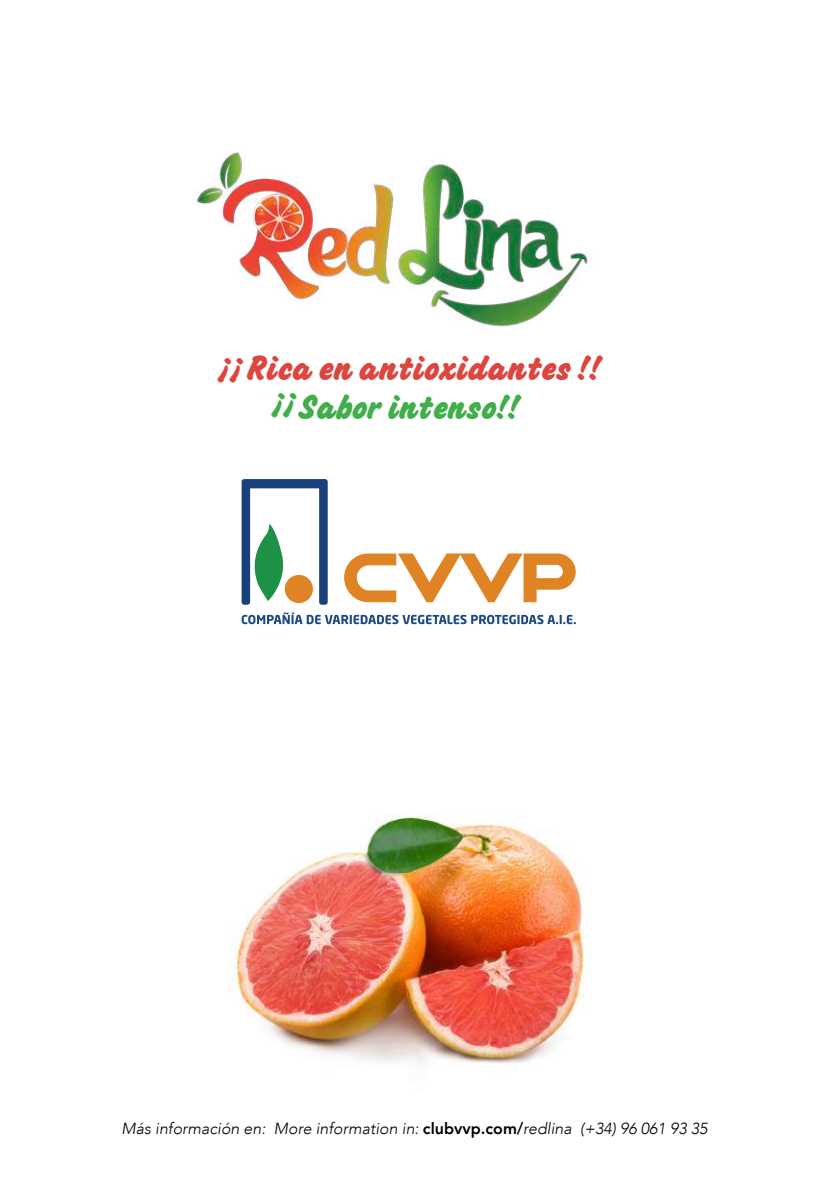
<style>
.page{position:relative;width:823px;height:1191px;background:#fff}
.page>*{position:absolute;margin:0;border:0;box-sizing:border-box;transform-origin:0 0}
.t1{font:800 34.2px "Bellamy";color:#dd453f}
.t2{font:800 34px "Bellamy";color:#40ae49}
.t3{font:italic 300 16px "Avenir LT";color:#000001}
.s1{font-weight:800;font-style:normal}
</style>
<div class="page">
<img style="left:230px;top:480px;width:355px;height:584px">
<img style="left:194px;top:152px;width:398px;height:175px">
<svg style="left:241px;top:479px;width:86px;height:126px"></svg>
<svg style="left:344px;top:553px;width:231px;height:49px"></svg>
<svg style="left:241px;top:612px;width:334px;height:12px"></svg>
<h1 class="t1" style="left:247px;top:345px;width:355px">Rica en antioxidantes !!</h1>
<h1 class="t1" style="left:243px;top:393px;width:25px;rotate:-180deg">!!</h1>
<h2 class="t2" style="left:296px;top:428px;width:25px;rotate:-180deg">!!</h2>
<h2 class="t2" style="left:299px;top:384px;width:221px">Sabor intenso!!</h2>
<p class="t3" style="left:122px;top:1118px;width:587px">Más información en: More information in: <span class="s1">clubvvp.com/</span>redlina (+34) 96 061 93 35</p>
</div>
